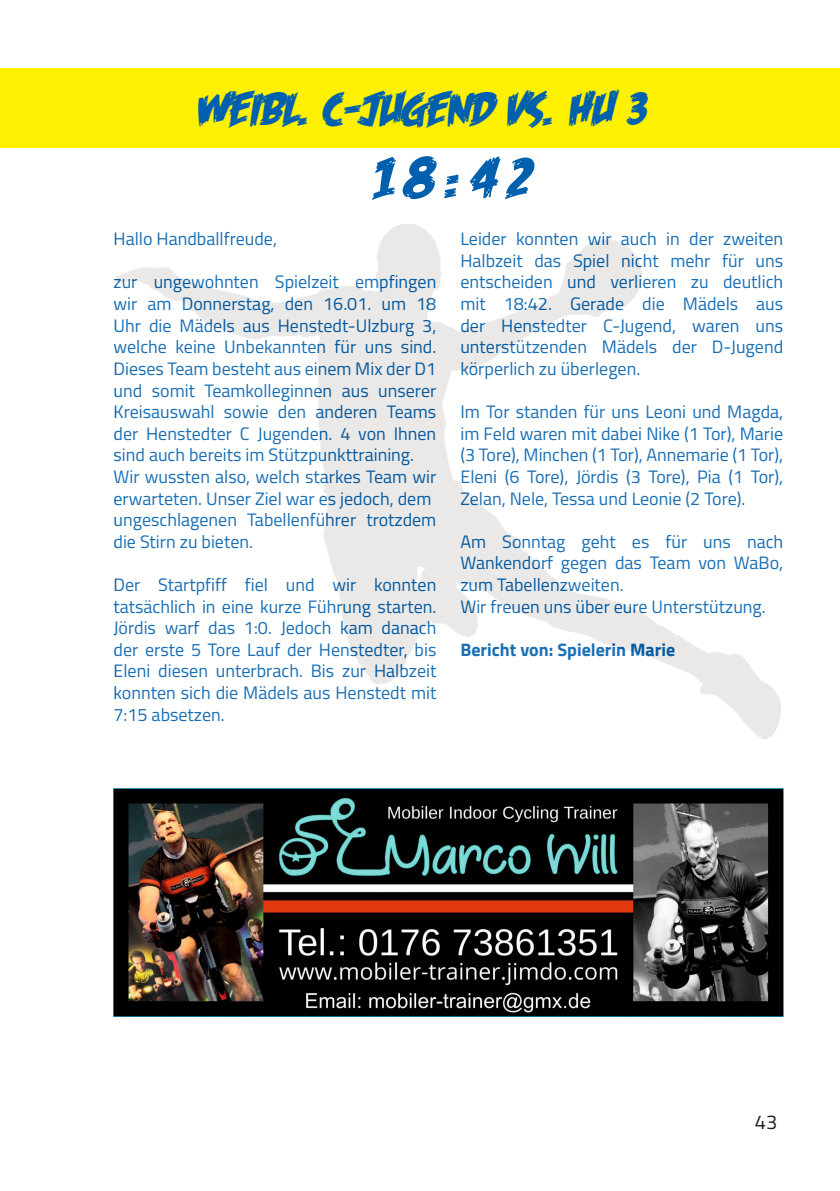
<style>
.page{position:relative;width:840px;height:1191px;background:#fff}
.page>*{position:absolute;margin:0;border:0;box-sizing:border-box;transform-origin:0 0}
.t1{font:60px "Feastof Flesh BB Italic";color:#0160ae}
.t2{font:48px "Feastof Flesh BB Italic";color:#0160ae}
.t3{font:20px "Titillium Web";color:#231f20}
.t4{font:18px/21.6px "Titillium Web";color:#0160ae;text-align:justify}
.t5{font:700 18px "Titillium Web";color:#0160ae}
</style>
<div class="page">
<div style="left:0;top:68px;width:839px;height:80px;background:#fff101"></div>
<img style="left:116px;top:225px;width:664px;height:513px">
<img style="left:113px;top:788px;width:669px;height:228px">
<p class="t2" style="left:196px;top:84px;width:449px">WEIBL. C-JUGEND VS. HU 3</p>
<p class="t1" style="left:369px;top:146px;width:160px">18:42</p>
<p class="t4" style="left:113px;top:227px;width:165px">Hallo Handballfreude,</p>
<p class="t4" style="left:113px;top:270px;width:324px">zur ungewohnten Spielzeit empfingen wir am Donnerstag, den 16.01. um 18<br>Uhr die Mädels aus Henstedt-Ulzburg 3, welche keine Unbekannten für uns sind.<br>Dieses Team besteht aus einem Mix der D1 und somit Teamkolleginnen aus unserer Kreisauswahl sowie den anderen Teams der Henstedter C Jugenden. 4 von Ihnen sind auch bereits im Stützpunkttraining.</p>
<p class="t4" style="left:113px;top:465px;width:324px">Wir wussten also, welch starkes Team wir erwarteten. Unser Ziel war es jedoch, dem</p>
<p class="t4" style="left:113px;top:508px;width:324px">ungeschlagenen Tabellenführer trotzdem die Stirn zu bieten.</p>
<p class="t4" style="left:113px;top:573px;width:324px">Der Startpfiff fiel und wir konnten tatsächlich in eine kurze Führung starten.<br>Jördis warf das 1:0. Jedoch kam danach der erste 5 Tore Lauf der Henstedter, bis Eleni diesen unterbrach. Bis zur Halbzeit konnten sich die Mädels aus Henstedt mit 7:15 absetzen.</p>
<p class="t4" style="left:460px;top:227px;width:324px">Leider konnten wir auch in der zweiten Halbzeit das Spiel nicht mehr für uns entscheiden und verlieren zu deutlich mit 18:42. Gerade die Mädels aus der Henstedter C-Jugend, waren uns unterstützenden Mädels der D-Jugend körperlich zu überlegen.</p>
<p class="t4" style="left:460px;top:400px;width:324px">Im Tor standen für uns Leoni und Magda, im Feld waren mit dabei Nike (1 Tor), Marie (3 Tore), Minchen (1 Tor), Annemarie (1 Tor), Eleni (6 Tore), Jördis (3 Tore), Pia (1 Tor), Zelan, Nele, Tessa und Leonie (2 Tore).</p>
<p class="t4" style="left:460px;top:530px;width:324px">Am Sonntag geht es für uns nach Wankendorf gegen das Team von WaBo, zum Tabellenzweiten.</p>
<p class="t4" style="left:460px;top:594px;width:307px">Wir freuen uns über eure Unterstützung.</p>
<p class="t5" style="left:460px;top:636px;width:216px">Bericht von: Spielerin Marie</p>
<p class="t3" style="left:754px;top:1107px;width:24px">43</p>
</div>
